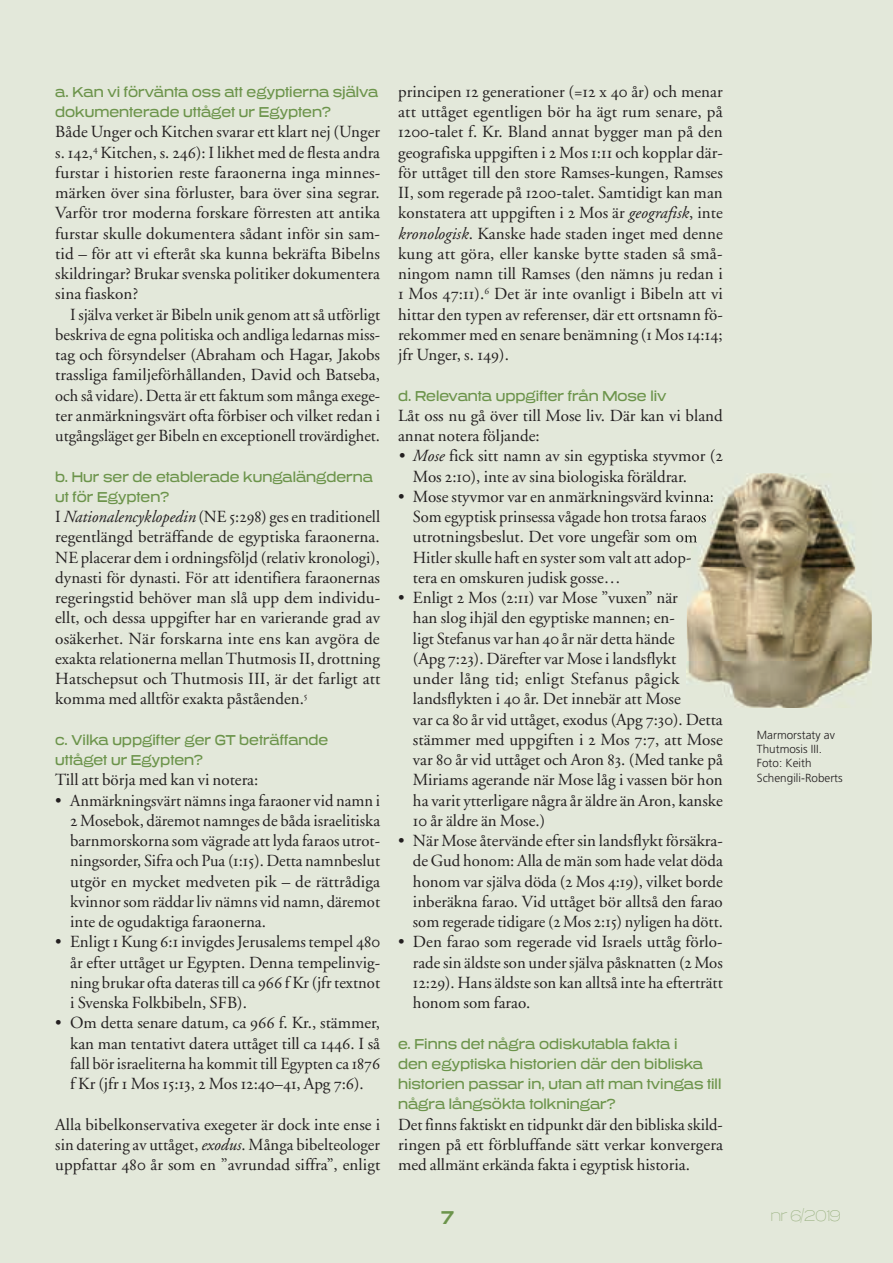
<style>
.page{position:relative;width:893px;height:1263px;background:#e3e8da}
.page>*{position:absolute;margin:0;border:0;box-sizing:border-box;transform-origin:0 0}
.t1{font:700 18.9px "Tussilago Rg";color:#6c944b;scale:.78 1}
.t2{font:16.95px/20.2px "Adobe Garamond";color:#231f20;text-align:justify}
.t3{font:15.6px "Tussilago El";letter-spacing:-.01em;color:#98b07f;scale:.78 1}
.t4{font:14.7px/20.2px "Tussilago Rg";color:#6c944b;scale:.78 1}
.t5{font:300 11.7px/14.2px "Frutiger";color:#231f20}
.s1{font-family:"Adobe Garamond Regular SC"}
.s2{font-style:italic}
</style>
<div class="page">
<img style="left:687px;top:473px;width:185px;height:235px">
<img style="left:687px;top:490px;width:27px;height:16px">
<img style="left:687px;top:510px;width:19px;height:17px">
<img style="left:687px;top:530px;width:10px;height:17px">
<img style="left:687px;top:550px;width:4px;height:17px">
<p class="t4" style="left:55px;top:81px;width:416px">a. Kan vi förvänta oss att egyptierna själva dokumenterade uttåget ur Egypten?</p>
<p class="t2" style="left:55px;top:122px;width:326px">Både Unger och Kitchen svarar ett klart nej (Unger s. <span class="s1">142</span>,<sup>4</sup> Kitchen, s. <span class="s1">246</span>): I likhet med de flesta andra furstar i historien reste faraonerna inga minnes&shy;märken över sina förluster, bara över sina segrar.<br>Varför tror moderna forskare förresten att antika furstar skulle dokumentera sådant inför sin sam&shy;tid – för att vi efteråt ska kunna bekräfta Bibelns skildringar? Brukar svenska politiker dokumentera sina fiaskon?</p>
<p class="t2" style="left:55px;top:304px;width:326px;text-indent:15px">I själva verket är Bibeln unik genom att så utförligt beskriva de egna politiska och andliga ledarnas miss&shy;tag och försyndelser (Abraham och Hagar, Jakobs trassliga familjeförhållanden, David och Batseba, och så vidare). Detta är ett faktum som många exege&shy;ter anmärkningsvärt ofta förbiser och vilket redan i utgångsläget ger Bibeln en exceptionell trovärdighet.</p>
<p class="t4" style="left:55px;top:466px;width:409px">b. Hur ser de etablerade kungalängderna ut för Egypten?</p>
<p class="t2" style="left:55px;top:507px;width:326px">I <span class="s2">Nationalencyklopedin</span> (NE <span class="s1">5</span>:<span class="s1">298</span>) ges en traditionell regentlängd beträffande de egyptiska faraonerna.<br>NE placerar dem i ordningsföljd (relativ kronologi), dynasti för dynasti. För att identifiera faraonernas regeringstid behöver man slå upp dem individu&shy;ellt, och dessa uppgifter har en varierande grad av osäkerhet. När forskarna inte ens kan avgöra de exakta relationerna mellan Thutmosis II, drottning Hatschepsut och Thutmosis III, är det farligt att komma med alltför exakta påståenden.<sup>5</sup></p>
<p class="t4" style="left:55px;top:729px;width:352px">c. Vilka uppgifter ger GT beträffande uttåget ur Egypten?</p>
<p class="t2" style="left:55px;top:770px;width:205px">Till att börja med kan vi notera:</p>
<p class="t2" style="left:70px;top:790px;width:311px;text-indent:-15px">• Anmärkningsvärt nämns inga faraoner vid namn i <span class="s1">2</span> Mosebok, däremot namnges de båda israelitiska barnmorskorna som vägrade att lyda faraos utrot&shy;ningsorder, Sifra och Pua (<span class="s1">1</span>:<span class="s1">15</span>). Detta namnbeslut utgör en mycket medveten pik – de rättrådiga kvinnor som räddar liv nämns vid namn, däremot inte de ogudaktiga faraonerna.</p>
<p class="t2" style="left:70px;top:932px;width:311px;text-indent:-15px">• Enligt <span class="s1">1</span> Kung <span class="s1">6</span>:<span class="s1">1</span> invigdes Jerusalems tempel <span class="s1">480 </span>år efter uttåget ur Egypten. Denna tempelinvig&shy;ning brukar ofta dateras till ca <span class="s1">966</span> f Kr (jfr textnot i Svenska Folkbibeln, SFB).</p>
<p class="t2" style="left:70px;top:1013px;width:311px;text-indent:-15px">• Om detta senare datum, ca <span class="s1">966</span> f. Kr., stämmer, kan man tentativt datera uttåget till ca <span class="s1">1446</span>. I så fall bör israeliterna ha kommit till Egypten ca <span class="s1">1876 </span>f Kr (jfr <span class="s1">1</span> Mos <span class="s1">15</span>:<span class="s1">13</span>, <span class="s1">2</span> Mos <span class="s1">12</span>:<span class="s1">40</span>–<span class="s1">41</span>, Apg <span class="s1">7</span>:<span class="s1">6</span>).</p>
<p class="t2" style="left:55px;top:1114px;width:326px">Alla bibelkonservativa exegeter är dock inte ense i sin datering av uttåget, <span class="s2">exodus</span>. Många bibelteologer uppfattar <span class="s1">480</span> år som en ”avrundad siffra”, enligt</p>
<p class="t2" style="left:398px;top:82px;width:326px">principen <span class="s1">12</span> generationer (=<span class="s1">12</span> x <span class="s1">40</span> år) och menar att uttåget egentligen bör ha ägt rum senare, på <span class="s1">1200</span>-talet f. Kr. Bland annat bygger man på den geografiska uppgiften i <span class="s1">2</span> Mos <span class="s1">1</span>:<span class="s1">11</span> och kopplar där&shy;för uttåget till den store Ramses-kungen, Ramses II, som regerade på <span class="s1">1200</span>-talet. Samtidigt kan man konstatera att uppgiften i <span class="s1">2</span> Mos är <span class="s2">geografisk</span>, inte <span class="s2">kronologisk</span>. Kanske hade staden inget med denne kung att göra, eller kanske bytte staden så små&shy;ningom namn till Ramses (den nämns ju redan i <span class="s1">1</span> Mos <span class="s1">47</span>:<span class="s1">11</span>).<sup>6</sup> Det är inte ovanligt i Bibeln att vi hittar den typen av referenser, där ett ortsnamn fö&shy;rekommer med en senare benämning (<span class="s1">1</span> Mos <span class="s1">14</span>:<span class="s1">14</span>; jfr Unger, s. <span class="s1">149</span>).</p>
<p class="t4" style="left:398px;top:385px;width:346px">d. Relevanta uppgifter från Mose liv</p>
<p class="t2" style="left:398px;top:406px;width:326px">Låt oss nu gå över till Mose liv. Där kan vi bland annat notera följande:</p>
<p class="t2" style="left:413px;top:446px;width:311px;text-indent:-15px"><span class="s2">• Mose</span> fick sitt namn av sin egyptiska styvmor (<span class="s1">2<br></span>Mos <span class="s1">2</span>:<span class="s1">10</span>), inte av sina biologiska föräldrar.</p>
<p class="t2" style="left:413px;top:487px;width:302px;text-align:left;text-indent:-15px">• Mose styvmor var en anmärkningsvärd kvinna:<br>Som egyptisk prinsessa vågade hon trotsa faraos utrotningsbeslut. Det vore ungefär som om Hitler skulle haft en syster som valt att adop&shy;tera en omskuren judisk gosse…</p>
<p class="t2" style="left:413px;top:588px;width:311px;text-align:left;text-indent:-15px">• Enligt <span class="s1">2</span> Mos (<span class="s1">2</span>:<span class="s1">11</span>) var Mose ”vuxen” när<br>han slog ihjäl den egyptiske mannen; en-<br>ligt Stefanus var han <span class="s1">40</span> år när detta hände<br>(Apg <span class="s1">7</span>:<span class="s1">23</span>). Därefter var Mose i landsflykt<br>under lång tid; enligt Stefanus pågick landsflykten i <span class="s1">40</span> år. Det innebär att Mose<br>var ca <span class="s1">80</span> år vid uttåget, exodus (Apg <span class="s1">7</span>:<span class="s1">30</span>). Detta stämmer med uppgiften i <span class="s1">2</span> Mos <span class="s1">7</span>:<span class="s1">7</span>, att Mose var <span class="s1">80</span> år vid uttåget och Aron <span class="s1">83</span>. (Med tanke på Miriams agerande när Mose låg i vassen bör hon ha varit ytterligare några år äldre än Aron, kanske <span class="s1">10</span> år äldre än Mose.)</p>
<p class="t2" style="left:413px;top:831px;width:311px;text-indent:-15px">• När Mose återvände efter sin landsflykt försäkra&shy;de Gud honom: Alla de män som hade velat döda honom var själva döda (<span class="s1">2</span> Mos <span class="s1">4</span>:<span class="s1">19</span>), vilket borde inberäkna farao. Vid uttåget bör alltså den farao som regerade tidigare (<span class="s1">2</span> Mos <span class="s1">2</span>:<span class="s1">15</span>) nyligen ha dött.</p>
<p class="t2" style="left:413px;top:932px;width:311px;text-indent:-15px">• Den farao som regerade vid Israels uttåg förlo&shy;rade sin äldste son under själva påsknatten (<span class="s1">2</span> Mos <span class="s1">12</span>:<span class="s1">29</span>). Hans äldste son kan alltså inte ha efterträtt honom som farao.</p>
<p class="t4" style="left:398px;top:1033px;width:416px">e. Finns det några odiskutabla fakta i<br>den egyptiska historien där den bibliska historien passar in, utan att man tvingas till några långsökta tolkningar?</p>
<p class="t2" style="left:398px;top:1114px;width:326px">Det finns faktiskt en tidpunkt där den bibliska skild&shy;ringen på ett förbluffande sätt verkar konvergera med allmänt erkända fakta i egyptisk historia.</p>
<p class="t5" style="left:757px;top:728px;width:87px">Marmorstaty av<br>Thutmosis III.<br>Foto: Keith<br>Schengili-Roberts</p>
<p class="t1" style="left:441px;top:1205px;width:18px">7</p>
<p class="t3" style="left:771px;top:1206px;width:91px">nr 6/2019</p>
</div>
